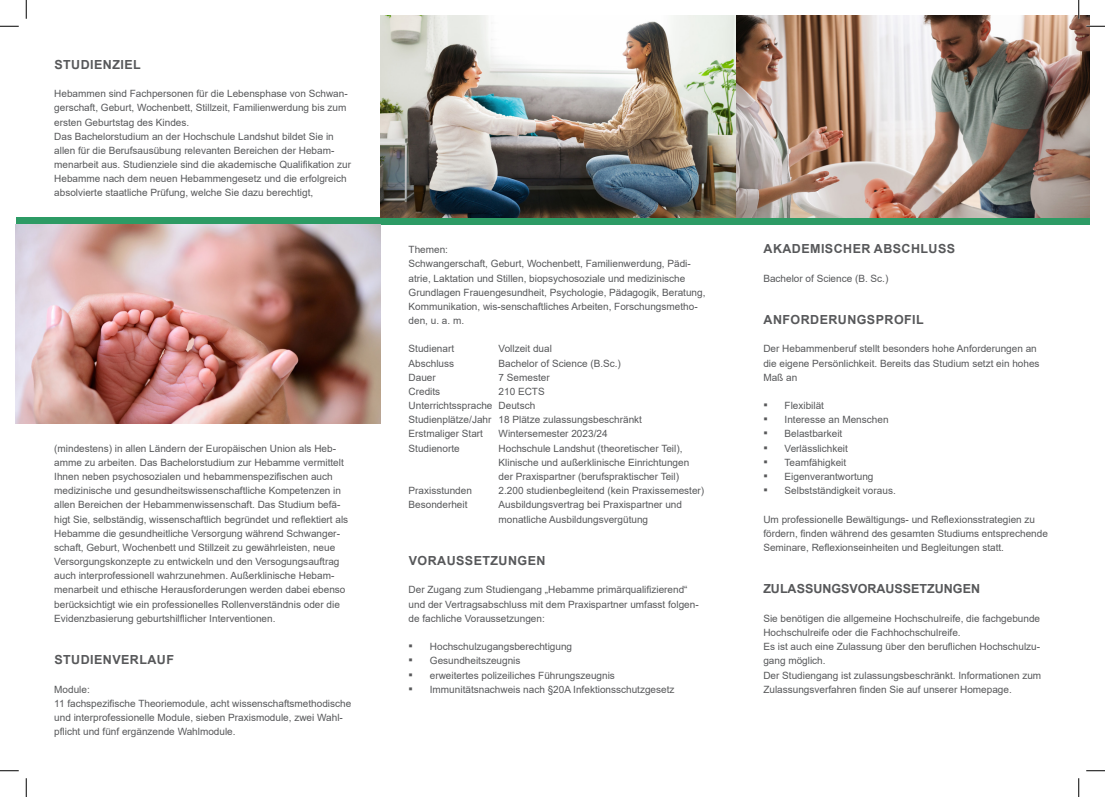
<style>
.page{position:relative;width:1105px;height:797px;background:#fff}
.page>*{position:absolute;margin:0;border:0;box-sizing:border-box;transform-origin:0 0}
.Fließtext{font:700 12.5px "Arial";letter-spacing:.035em;color:#57585a}
.Fließtext-2{font:700 12.5px "Arial";color:#57585a}
.Fließtext-3{font:10px/14.1px "Arial";color:#57585a}
.s1{font-size:12.5px}
</style>
<div class="page">
<div style="left:16px;top:218px;width:1073px;height:7px;background:#2d9b65"></div>
<img style="left:16px;top:225px;width:365px;height:198px">
<img style="left:381px;top:16px;width:708px;height:202px">
<svg style="left:0;top:25px;width:19px;height:2px"></svg>
<svg style="left:1086px;top:25px;width:19px;height:2px"></svg>
<svg style="left:0;top:770px;width:19px;height:1px"></svg>
<svg style="left:1086px;top:770px;width:19px;height:1px"></svg>
<svg style="left:25px;top:0;width:2px;height:19px"></svg>
<svg style="left:25px;top:778px;width:2px;height:19px"></svg>
<svg style="left:1078px;top:0;width:1px;height:19px"></svg>
<svg style="left:1078px;top:778px;width:1px;height:19px"></svg>
<p class="Fließtext" style="left:54px;top:56px;width:88px">STUDIENZIEL</p>
<p class="Fließtext-3" style="left:54px;top:86px;width:295px">Hebammen sind Fachpersonen für die Lebensphase von Schwan&shy;gerschaft, Geburt, Wochenbett, Stillzeit, Familienwerdung bis zum ersten Geburtstag des Kindes.</p>
<p class="Fließtext-3" style="left:54px;top:129px;width:298px">Das Bachelorstudium an der Hochschule Landshut bildet Sie in allen für die Berufsausübung relevanten Bereichen der Hebam&shy;menarbeit aus. Studienziele sind die akademische Qualifikation zur Hebamme nach dem neuen Hebammengesetz und die erfolgreich absolvierte staatliche Prüfung, welche Sie dazu berechtigt,</p>
<p class="Fließtext-3" style="left:54px;top:441px;width:296px">(mindestens) in allen Ländern der Europäischen Union als Heb&shy;amme zu arbeiten. Das Bachelorstudium zur Hebamme vermittelt Ihnen neben psychosozialen und hebammenspezifischen auch medizinische und gesundheitswissenschaftliche Kompetenzen in allen Bereichen der Hebammenwissenschaft. Das Studium befä&shy;higt Sie, selbständig, wissenschaftlich begründet und reflektiert als Hebamme die gesundheitliche Versorgung während Schwanger&shy;schaft, Geburt, Wochenbett und Stillzeit zu gewährleisten, neue Versorgungskonzepte zu entwickeln und den Versogungsauftrag auch interprofessionell wahrzunehmen. Außerklinische Hebam&shy;menarbeit und ethische Herausforderungen werden dabei ebenso berücksichtigt wie ein professionelles Rollenverständnis oder die Evidenzbasierung geburtshilflicher Interventionen.</p>
<p class="Fließtext" style="left:54px;top:651px;width:121px">STUDIENVERLAUF</p>
<p class="Fließtext-3" style="left:54px;top:682px;width:37px">Module:</p>
<p class="Fließtext-3" style="left:54px;top:696px;width:298px">11 fachspezifische Theoriemodule, acht wissenschaftsmethodische und interprofessionelle Module, sieben Praxismodule, zwei Wahl&shy;pflicht und fünf ergänzende Wahlmodule.</p>
<p class="Fließtext-3" style="left:409px;top:242px;width:41px">Themen:</p>
<p class="Fließtext-3" style="left:409px;top:257px;width:298px">Schwangerschaft, Geburt, Wochenbett, Familienwerdung, Pädi&shy;atrie, Laktation und Stillen, biopsychosoziale und medizinische Grundlagen Frauengesundheit, Psychologie, Pädagogik, Beratung, Kommunikation, wis-senschaftliches Arbeiten, Forschungsmetho&shy;den, u. a. m.</p>
<p class="Fließtext-3" style="left:409px;top:342px;width:47px">Studienart</p>
<p class="Fließtext-3" style="left:499px;top:342px;width:55px">Vollzeit dual</p>
<p class="Fließtext-3" style="left:409px;top:356px;width:47px">Abschluss</p>
<p class="Fließtext-3" style="left:499px;top:356px;width:124px">Bachelor of Science (B.Sc.)</p>
<p class="Fließtext-3" style="left:409px;top:370px;width:29px">Dauer</p>
<p class="Fließtext-3" style="left:499px;top:370px;width:53px">7 Semester</p>
<p class="Fließtext-3" style="left:409px;top:384px;width:33px">Credits</p>
<p class="Fließtext-3" style="left:499px;top:384px;width:48px">210 ECTS</p>
<p class="Fließtext-3" style="left:409px;top:398px;width:128px">Unterrichtssprache Deutsch</p>
<p class="Fließtext-3" style="left:409px;top:412px;width:235px">Studienplätze/Jahr 18 Plätze zulassungsbeschränkt</p>
<p class="Fließtext-3" style="left:409px;top:427px;width:76px">Erstmaliger Start</p>
<p class="Fließtext-3" style="left:499px;top:427px;width:110px">Wintersemester 2023/24</p>
<p class="Fließtext-3" style="left:409px;top:441px;width:53px">Studienorte</p>
<p class="Fließtext-3" style="left:499px;top:441px;width:192px">Hochschule Landshut (theoretischer Teil),<br>Klinische und außerklinische Einrichtungen der Praxispartner (berufspraktischer Teil)</p>
<p class="Fließtext-3" style="left:409px;top:483px;width:65px">Praxisstunden</p>
<p class="Fließtext-3" style="left:499px;top:483px;width:207px">2.200 studienbegleitend (kein Praxissemester)</p>
<p class="Fließtext-3" style="left:409px;top:498px;width:60px">Besonderheit</p>
<p class="Fließtext-3" style="left:499px;top:498px;width:185px">Ausbildungsvertrag bei Praxispartner und monatliche Ausbildungsvergütung</p>
<p class="Fließtext" style="left:409px;top:552px;width:138px">VORAUSSETZUNGEN</p>
<p class="Fließtext-3" style="left:409px;top:583px;width:292px">Der Zugang zum Studiengang „Hebamme primärqualifizierend“ und der Vertragsabschluss mit dem Praxispartner umfasst folgen&shy;de fachliche Voraussetzungen:</p>
<p class="Fließtext-3" style="left:409px;top:639px;width:165px"><span class="s1">▪</span> Hochschulzugangsberechtigung</p>
<p class="Fließtext-3" style="left:409px;top:653px;width:113px"><span class="s1">▪</span> Gesundheitszeugnis</p>
<p class="Fließtext-3" style="left:409px;top:668px;width:208px"><span class="s1">▪</span> erweitertes polizeiliches Führungszeugnis</p>
<p class="Fließtext-3" style="left:409px;top:682px;width:267px"><span class="s1">▪</span> Immunitätsnachweis nach §20A Infektionsschutzgesetz</p>
<p class="Fließtext" style="left:763px;top:240px;width:193px">AKADEMISCHER ABSCHLUSS</p>
<p class="Fließtext-3" style="left:763px;top:271px;width:127px">Bachelor of Science (B. Sc.)</p>
<p class="Fließtext" style="left:763px;top:311px;width:162px">ANFORDERUNGSPROFIL</p>
<p class="Fließtext-3" style="left:763px;top:342px;width:278px">Der Hebammenberuf stellt besonders hohe Anforderungen an die eigene Persönlichkeit. Bereits das Studium setzt ein hohes<br>Maß an</p>
<p class="Fließtext-3" style="left:763px;top:398px;width:62px"><span class="s1">▪</span> Flexibilät</p>
<p class="Fließtext-3" style="left:763px;top:412px;width:127px"><span class="s1">▪</span> Interesse an Menschen</p>
<p class="Fließtext-3" style="left:763px;top:427px;width:81px"><span class="s1">▪</span> Belastbarkeit</p>
<p class="Fließtext-3" style="left:763px;top:441px;width:86px"><span class="s1">▪</span> Verlässlichkeit</p>
<p class="Fließtext-3" style="left:763px;top:455px;width:84px"><span class="s1">▪</span> Teamfähigkeit</p>
<p class="Fließtext-3" style="left:763px;top:469px;width:112px"><span class="s1">▪</span> Eigenverantwortung</p>
<p class="Fließtext-3" style="left:763px;top:483px;width:134px"><span class="s1">▪</span> Selbstständigkeit voraus.</p>
<p class="Fließtext-3" style="left:763px;top:512px;width:286px">Um professionelle Bewältigungs- und Reflexionsstrategien zu fördern, finden während des gesamten Studiums entsprechende<br>Seminare, Reflexionseinheiten und Begleitungen statt.</p>
<p class="Fließtext-2" style="left:763px;top:580px;width:218px">ZULASSUNGSVORAUSSETZUNGEN</p>
<p class="Fließtext-3" style="left:763px;top:611px;width:278px">Sie benötigen die allgemeine Hochschulreife, die fachgebunde<br>Hochschulreife oder die Fachhochschulreife.</p>
<p class="Fließtext-3" style="left:763px;top:639px;width:278px">Es ist auch eine Zulassung über den beruflichen Hochschulzu&shy;gang möglich.</p>
<p class="Fließtext-3" style="left:763px;top:668px;width:279px">Der Studiengang ist zulassungsbeschränkt. Informationen zum<br>Zulassungsverfahren finden Sie auf unserer Homepage.</p>
</div>
